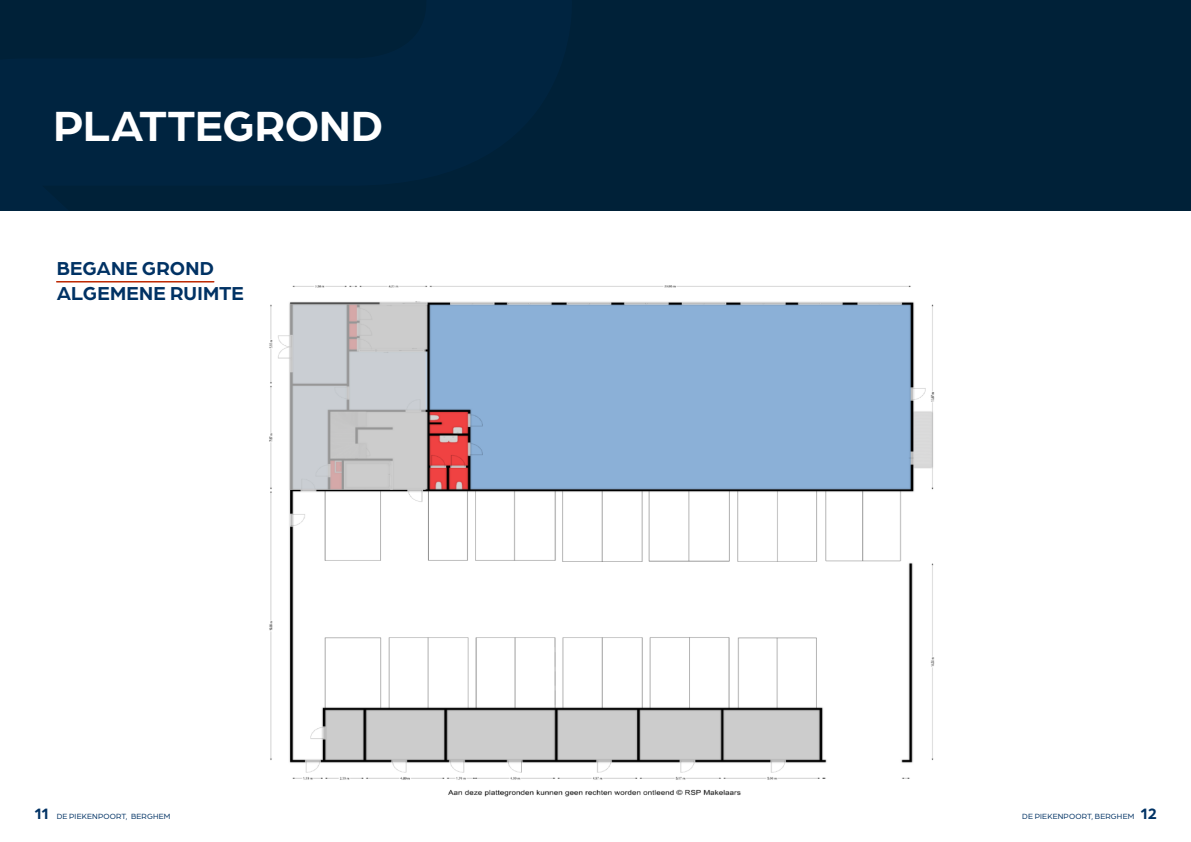
<style>
.page{position:relative;width:1191px;height:842px;background:#fff}
.page>*{position:absolute;margin:0;border:0;box-sizing:border-box;transform-origin:0 0}
.Koppen_groot_wit{font:700 45px "Arboria";color:#fff}
.t1{font:700 20px/25px "Arboria";letter-spacing:.005em;color:#003264}
.t2{font:8px "Arboria";letter-spacing:.02em;color:#003264}
.s1{font-weight:700;font-size:16px}
</style>
<div class="page">
<div style="left:0;top:0;width:595px;height:210px;background:#002440"></div>
<div style="left:595px;top:0;width:596px;height:210px;background:#002138"></div>
<img style="left:269px;top:285px;width:666px;height:512px">
<hr style="left:57px;top:281px;width:157px;height:1px;background:#bc2701">
<p class="Koppen_groot_wit" style="left:53px;top:95px;width:331px">PLATTEGROND</p>
<p class="t1" style="left:57px;top:254px;width:188px">BEGANE GROND<br>ALGEMENE RUIMTE</p>
<p class="t2" style="left:34px;top:811px;width:138px"><span class="s1">11</span> DE PIEKENPOORT, BERGHEM</p>
<p class="t2" style="left:1022px;top:811px;width:136px">DE PIEKENPOORT, BERGHEM <span class="s1">12</span></p>
</div>
